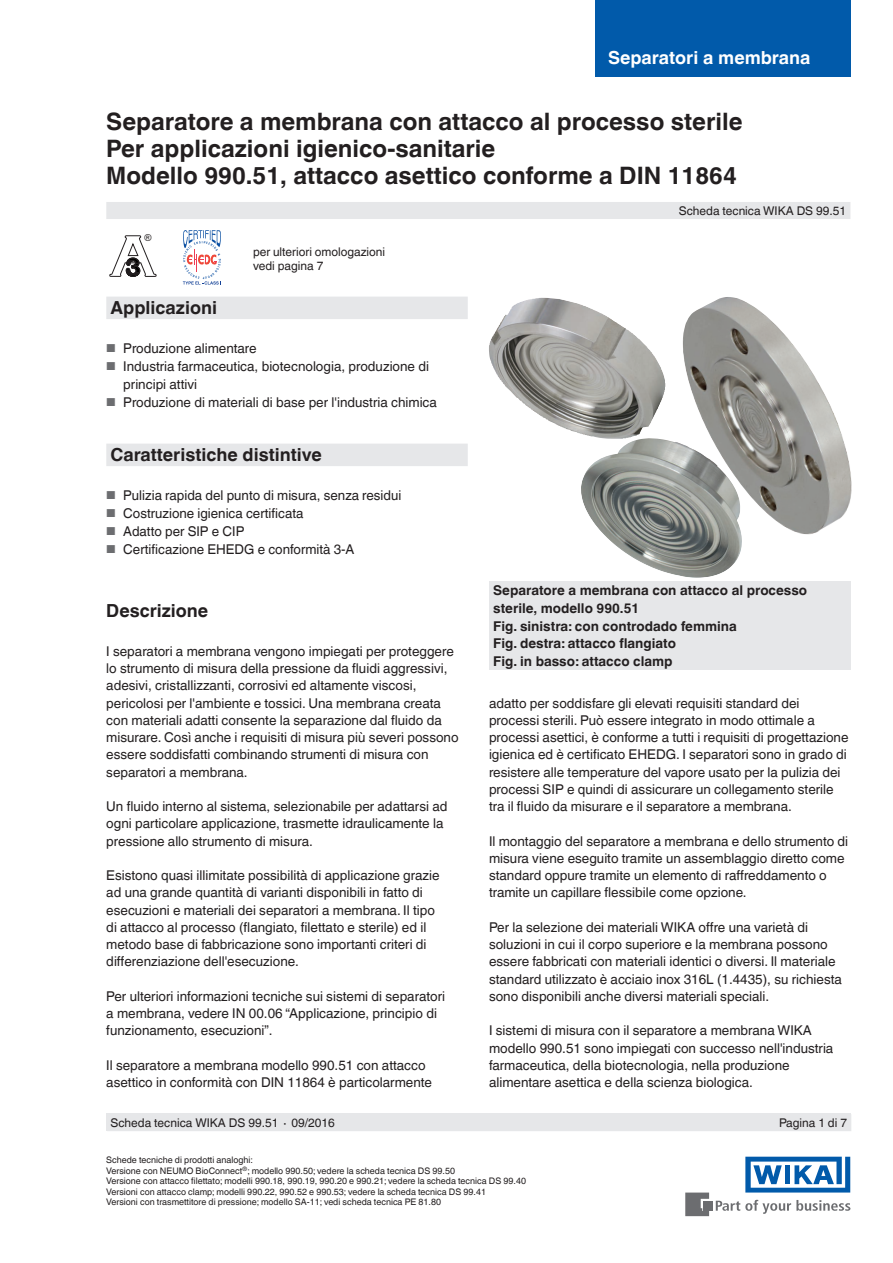
<style>
.page{position:relative;width:893px;height:1263px;background:#fff}
.page>*{position:absolute;margin:0;border:0;box-sizing:border-box;transform-origin:0 0}
.t1{font:700 24px/27px "Helvetica World";color:#231f20}
.t2{font:700 18px "Helvetica World";color:#231f20}
.t3{font:700 18px "Helvetica World";color:#fff}
.t4{font:13.5px/17.2px "Helvetica World";color:#231f20}
.t5{font:700 13.5px/17.7px "Helvetica World";color:#231f20}
.t6{font:12px/13.5px "Helvetica World";color:#231f20}
.t7{font:9.6px "Arial";color:#231f20}
.t8{font:9px/10.5px "Helvetica World";color:#231f20}
.s1{font-size:11.55px;color:#6c6d70}
</style>
<div class="page">
<svg style="left:716px;top:1200px;width:134px;height:14px"></svg>
<div style="left:703px;top:1201px;width:9px;height:9px;background:#6c6d70"></div>
<svg style="left:685px;top:1192px;width:24px;height:24px"></svg>
<svg style="left:745px;top:1157px;width:105px;height:35px"></svg>
<div style="left:595px;top:0;width:255px;height:77px;background:#015aaa"></div>
<div style="left:106px;top:202px;width:744px;height:17px;background:#e6e7e9"></div>
<div style="left:106px;top:1113px;width:744px;height:18px;background:#e6e7e9"></div>
<div style="left:106px;top:297px;width:362px;height:22px;background:#e6e7e9"></div>
<div style="left:106px;top:444px;width:362px;height:22px;background:#e6e7e9"></div>
<div style="left:489px;top:582px;width:361px;height:88px;background:#e6e7e9"></div>
<img style="left:489px;top:298px;width:164px;height:135px">
<img style="left:682px;top:297px;width:170px;height:238px">
<img style="left:579px;top:433px;width:169px;height:145px">
<svg style="left:109px;top:236px;width:48px;height:41px"></svg>
<svg style="left:183px;top:230px;width:38px;height:55px"></svg>
<h2 class="t3" style="left:608px;top:47px;width:204px">Separatori a membrana</h2>
<h1 class="t1" style="left:106px;top:108px;width:638px">Separatore a membrana con attacco al processo sterile<br>Per applicazioni igienico-sanitarie<br>Modello 990.51, attacco asettico conforme a DIN 11864</h1>
<p class="t7" style="left:145px;top:231px;width:9px">®</p>
<p class="t6" style="left:253px;top:245px;width:134px">per ulteriori omologazioni vedi pagina 7</p>
<h2 class="t2" style="left:111px;top:297px;width:108px">Applicazioni</h2>
<p class="t4" style="left:106px;top:339px;width:152px"><span class="s1">■</span> Produzione alimentare</p>
<p class="t4" style="left:123px;top:357px;width:307px;line-height:18px;text-indent:-17px"><span class="s1">■</span> Industria farmaceutica, biotecnologia, produzione di principi attivi</p>
<p class="t4" style="left:106px;top:393px;width:332px"><span class="s1">■</span> Produzione di materiali di base per l'industria chimica</p>
<h2 class="t2" style="left:111px;top:444px;width:213px">Caratteristiche distintive</h2>
<p class="t4" style="left:106px;top:486px;width:297px"><span class="s1">■</span> Pulizia rapida del punto di misura, senza residui</p>
<p class="t4" style="left:106px;top:504px;width:199px"><span class="s1">■</span> Costruzione igienica certificata</p>
<p class="t4" style="left:106px;top:522px;width:139px"><span class="s1">■</span> Adatto per SIP e CIP</p>
<p class="t4" style="left:106px;top:540px;width:250px"><span class="s1">■</span> Certificazione EHEDG e conformità 3-A</p>
<h2 class="t2" style="left:106px;top:601px;width:103px">Descrizione</h2>
<p class="t4" style="left:106px;top:642px;width:354px">I separatori a membrana vengono impiegati per proteggere lo strumento di misura della pressione da fluidi aggressivi, adesivi, cristallizzanti, corrosivi ed altamente viscosi, pericolosi per l'ambiente e tossici. Una membrana creata con materiali adatti consente la separazione dal fluido da misurare. Così anche i requisiti di misura più severi possono essere soddisfatti combinando strumenti di misura con separatori a membrana.</p>
<p class="t4" style="left:106px;top:798px;width:343px">Un fluido interno al sistema, selezionabile per adattarsi ad ogni particolare applicazione, trasmette idraulicamente la pressione allo strumento di misura.</p>
<p class="t4" style="left:106px;top:867px;width:335px">Esistono quasi illimitate possibilità di applicazione grazie ad una grande quantità di varianti disponibili in fatto di esecuzioni e materiali dei separatori a membrana. Il tipo di attacco al processo (flangiato, filettato e sterile) ed il metodo base di fabbricazione sono importanti criteri di differenziazione dell'esecuzione.</p>
<p class="t4" style="left:106px;top:987px;width:340px">Per ulteriori informazioni tecniche sui sistemi di separatori a membrana, vedere IN 00.06 “Applicazione, principio di funzionamento, esecuzioni”.</p>
<p class="t4" style="left:106px;top:1056px;width:327px">Il separatore a membrana modello 990.51 con attacco asettico in conformità con DIN 11864 è particolarmente</p>
<p class="t6" style="left:111px;top:1116px;width:226px">Scheda tecnica WIKA DS 99.51 ∙ 09/2016</p>
<p class="t6" style="left:679px;top:204px;width:169px">Scheda tecnica WIKA DS 99.51</p>
<p class="t5" style="left:493px;top:582px;width:315px">Separatore a membrana con attacco al processo sterile, modello 990.51<br>Fig. sinistra: con controdado femmina<br>Fig. destra: attacco flangiato<br>Fig. in basso: attacco clamp</p>
<p class="t4" style="left:489px;top:694px;width:361px">adatto per soddisfare gli elevati requisiti standard dei processi sterili. Può essere integrato in modo ottimale a processi asettici, è conforme a tutti i requisiti di progettazione igienica ed è certificato EHEDG. I separatori sono in grado di resistere alle temperature del vapore usato per la pulizia dei processi SIP e quindi di assicurare un collegamento sterile tra il fluido da misurare e il separatore a membrana.</p>
<p class="t4" style="left:489px;top:832px;width:361px">Il montaggio del separatore a membrana e dello strumento di misura viene eseguito tramite un assemblaggio diretto come standard oppure tramite un elemento di raffreddamento o tramite un capillare flessibile come opzione.</p>
<p class="t4" style="left:489px;top:918px;width:354px">Per la selezione dei materiali WIKA offre una varietà di soluzioni in cui il corpo superiore e la membrana possono essere fabbricati con materiali identici o diversi. Il materiale standard utilizzato è acciaio inox 316L (1.4435), su richiesta sono disponibili anche diversi materiali speciali.</p>
<p class="t4" style="left:489px;top:1022px;width:346px">I sistemi di misura con il separatore a membrana WIKA modello 990.51 sono impiegati con successo nell'industria farmaceutica, della biotecnologia, nella produzione alimentare asettica e della scienza biologica.</p>
<p class="t6" style="left:779px;top:1116px;width:70px">Pagina 1 di 7</p>
<p class="t8" style="left:106px;top:1155px;width:421px">Schede tecniche di prodotti analoghi:<br>Versione con NEUMO BioConnect<sup>®</sup>; modello 990.50; vedere la scheda tecnica DS 99.50<br>Versione con attacco filettato; modelli 990.18, 990.19, 990.20 e 990.21; vedere la scheda tecnica DS 99.40<br>Versioni con attacco clamp; modelli 990.22, 990.52 e 990.53; vedere la scheda tecnica DS 99.41<br>Versioni con trasmettitore di pressione; modello SA-11; vedi scheda tecnica PE 81.80</p>
</div>
